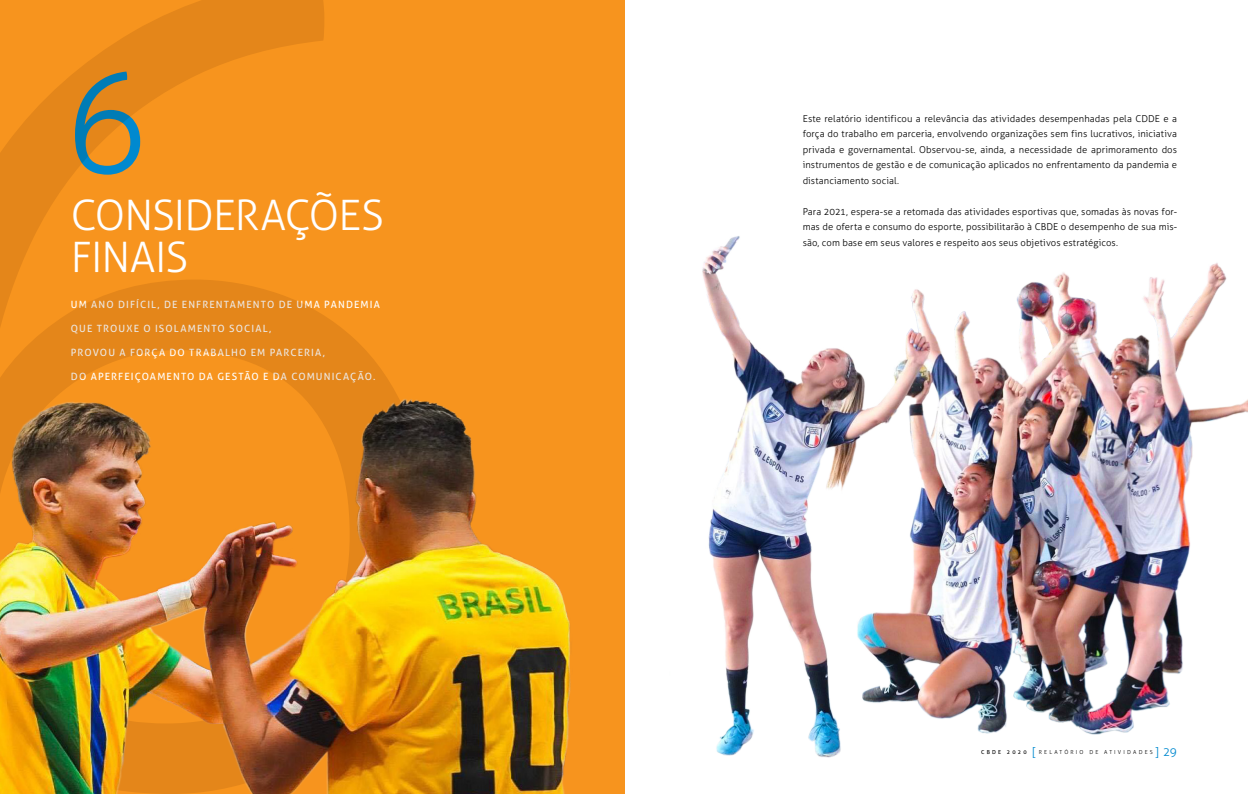
<style>
.page{position:relative;width:1248px;height:794px;background:#fff}
.page>*{position:absolute;margin:0;border:0;box-sizing:border-box;transform-origin:0 0}
.t1{font:300 138.6px "Aller";color:#0089cf}
.t2{font:300 42px/42px "Aller";letter-spacing:-.02em;color:#fff}
.t3{font:10px "Aller";letter-spacing:.11em;color:#fff}
.t4{font:300 9.5px/15.5px "Aller";letter-spacing:.01em;color:#000;text-align:justify}
.t5{font:300 5.5px "Aller";letter-spacing:.4em;color:#000}
.s1{font-weight:400}
.s2{font-size:12px;color:#0089cf}
</style>
<div class="page">
<div style="left:0;top:0;width:624px;height:794px;background:#f7941e"></div>
<svg style="left:0;top:0;width:398px;height:397px"></svg>
<img style="left:0;top:397px;width:571px;height:397px">
<img style="left:702px;top:236px;width:545px;height:522px">
<h1 class="t1" style="left:65px;top:40px;width:85px">6</h1>
<h2 class="t2" style="left:71px;top:194px;width:314px">CONSIDERAÇÕES<br>FINAIS</h2>
<p class="t3" style="left:71px;top:298px;width:310px">UM ANO DIFÍCIL, DE ENFRENTAMENTO DE UMA PANDEMIA</p>
<p class="t3" style="left:71px;top:322px;width:202px">QUE TROUXE O ISOLAMENTO SOCIAL,</p>
<p class="t3" style="left:71px;top:346px;width:255px">PROVOU A FORÇA DO TRABALHO EM PARCERIA,</p>
<p class="t3" style="left:71px;top:370px;width:306px">DO APERFEIÇOAMENTO DA GESTÃO E DA COMUNICAÇÃO.</p>
<p class="t4" style="left:802px;top:111px;width:376px">Este relatório identificou a relevância das atividades desempenhadas pela CDDE e a força do trabalho em parceria, envolvendo organizações sem fins lucrativos, iniciativa privada e governamental. Observou-se, ainda, a necessidade de aprimoramento dos instrumentos de gestão e de comunicação aplicados no enfrentamento da pandemia e distanciamento social.</p>
<p class="t4" style="left:802px;top:204px;width:376px">Para 2021, espera-se a retomada das atividades esportivas que, somadas às novas for&shy;mas de oferta e consumo do esporte, possibilitarão à CBDE o desempenho de sua mis&shy;são, com base em seus valores e respeito aos seus objetivos estratégicos.</p>
<p class="t5" style="left:981px;top:749px;width:197px"><span class="s1">CBDE 2020</span> <span class="s2">[</span> RELATÓRIO DE ATIVIDADES<span class="s2">]29</span></p>
</div>
